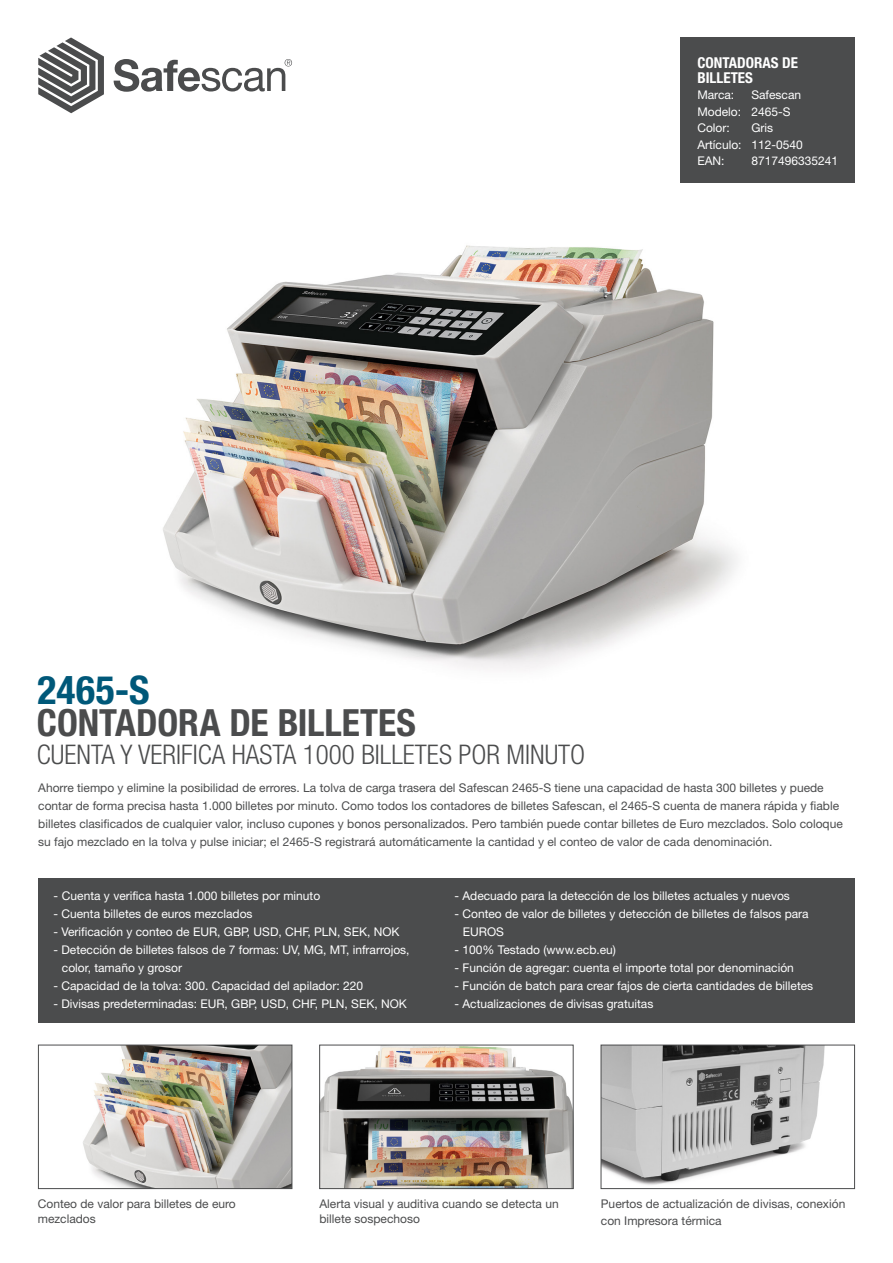
<style>
.page{position:relative;width:893px;height:1263px;background:#fff}
.page>*{position:absolute;margin:0;border:0;box-sizing:border-box;transform-origin:0 0}
.t1{font:700 condensed 39.45px "Helvetica Neue LT Std";color:#005879}
.t2{font:700 condensed 37.5px "Helvetica Neue LT Std";color:#4b4c4d}
.t3{font:300 condensed 27px "Helvetica Neue LT Std";color:#4b4c4d}
.t4{font:700 condensed 15px/15px "Helvetica Neue LT Std";color:#fff}
.Tabel{font:12px/18px "Helvetica Neue LT Std";color:#fff}
.Platte_tekst{font:12px/18px "Helvetica Neue LT Std";color:#4b4c4d}
</style>
<div class="page">
<div style="left:680px;top:37px;width:175px;height:146px;background:#4b4c4d"></div>
<svg style="left:38px;top:37px;width:66px;height:76px"></svg>
<svg style="left:114px;top:59px;width:178px;height:33px"></svg>
<div style="left:38px;top:878px;width:817px;height:145px;background:#4b4c4d"></div>
<img style="left:163px;top:245px;width:574px;height:424px">
<img style="left:321px;top:1047px;width:250px;height:140px">
<div style="left:319px;top:1045px;width:254px;height:144px;border:1px solid #4b4c4d"></div>
<img style="left:603px;top:1047px;width:222px;height:138px">
<div style="left:601px;top:1045px;width:254px;height:144px;border:1px solid #4b4c4d"></div>
<img style="left:83px;top:1047px;width:207px;height:140px">
<div style="left:38px;top:1045px;width:254px;height:144px;border:1px solid #4b4c4d"></div>
<p class="t4" style="left:697px;top:55px;width:102px">CONTADORAS DE<br>BILLETES</p>
<p class="Tabel" style="left:697px;top:86px;width:38px">Marca:</p>
<p class="Tabel" style="left:751px;top:86px;width:51px">Safescan</p>
<p class="Tabel" style="left:697px;top:102px;width:95px">Modelo: 2465-S</p>
<p class="Tabel" style="left:697px;top:119px;width:34px">Color:</p>
<p class="Tabel" style="left:751px;top:119px;width:23px">Gris</p>
<p class="Tabel" style="left:697px;top:135px;width:107px">Artículo: 112-0540</p>
<p class="Tabel" style="left:697px;top:152px;width:29px">EAN:</p>
<p class="Tabel" style="left:751px;top:152px;width:88px">8717496335241</p>
<p class="t1" style="left:38px;top:666px;width:114px">2465-S</p>
<p class="t3" style="left:37px;top:739px;width:550px">CUENTA Y VERIFICA HASTA 1000 BILLETES POR MINUTO</p>
<p class="t2" style="left:37px;top:700px;width:381px">CONTADORA DE BILLETES</p>
<p class="Platte_tekst" style="left:38px;top:779px;width:787px">Ahorre tiempo y elimine la posibilidad de errores. La tolva de carga trasera del Safescan 2465-S tiene una capacidad de hasta 300 billetes y puede</p>
<p class="Platte_tekst" style="left:38px;top:797px;width:806px">contar de forma precisa hasta 1.000 billetes por minuto. Como todos los contadores de billetes Safescan, el 2465-S cuenta de manera rápida y fiable billetes clasificados de cualquier valor, incluso cupones y bonos personalizados. Pero también puede contar billetes de Euro mezclados. Solo coloque su fajo mezclado en la tolva y pulse iniciar; el 2465-S registrará automáticamente la cantidad y el conteo de valor de cada denominación.</p>
<p class="Tabel" style="left:53px;top:887px;width:268px">- Cuenta y verifica hasta 1.000 billetes por minuto</p>
<p class="Tabel" style="left:53px;top:905px;width:201px">- Cuenta billetes de euros mezclados</p>
<p class="Tabel" style="left:53px;top:923px;width:348px">- Verificación y conteo de EUR, GBP, USD, CHF, PLN, SEK, NOK</p>
<p class="Tabel" style="left:62px;top:941px;width:349px;text-indent:-9px">- Detección de billetes falsos de 7 formas: UV, MG, MT, infrarrojos, color, tamaño y grosor</p>
<p class="Tabel" style="left:53px;top:977px;width:311px">- Capacidad de la tolva: 300. Capacidad del apilador: 220</p>
<p class="Tabel" style="left:53px;top:995px;width:355px">- Divisas predeterminadas: EUR, GBP, USD, CHF, PLN, SEK, NOK</p>
<p class="Tabel" style="left:454px;top:887px;width:337px">- Adecuado para la detección de los billetes actuales y nuevos</p>
<p class="Tabel" style="left:463px;top:905px;width:347px;text-indent:-9px">- Conteo de valor de billetes y detección de billetes de falsos para<br>EUROS</p>
<p class="Tabel" style="left:454px;top:941px;width:163px">- 100% Testado (www.ecb.eu)</p>
<p class="Tabel" style="left:454px;top:959px;width:341px">- Función de agregar: cuenta el importe total por denominación</p>
<p class="Tabel" style="left:454px;top:977px;width:360px">- Función de batch para crear fajos de cierta cantidades de billetes</p>
<p class="Tabel" style="left:454px;top:995px;width:200px">- Actualizaciones de divisas gratuitas</p>
<p class="Platte_tekst" style="left:38px;top:1196px;width:200px;line-height:15px">Conteo de valor para billetes de euro mezclados</p>
<p class="Platte_tekst" style="left:319px;top:1196px;width:241px;line-height:15px">Alerta visual y auditiva cuando se detecta un billete sospechoso</p>
<p class="Platte_tekst" style="left:601px;top:1196px;width:246px;line-height:16.5px">Puertos de actualización de divisas, conexión con Impresora térmica</p>
</div>
